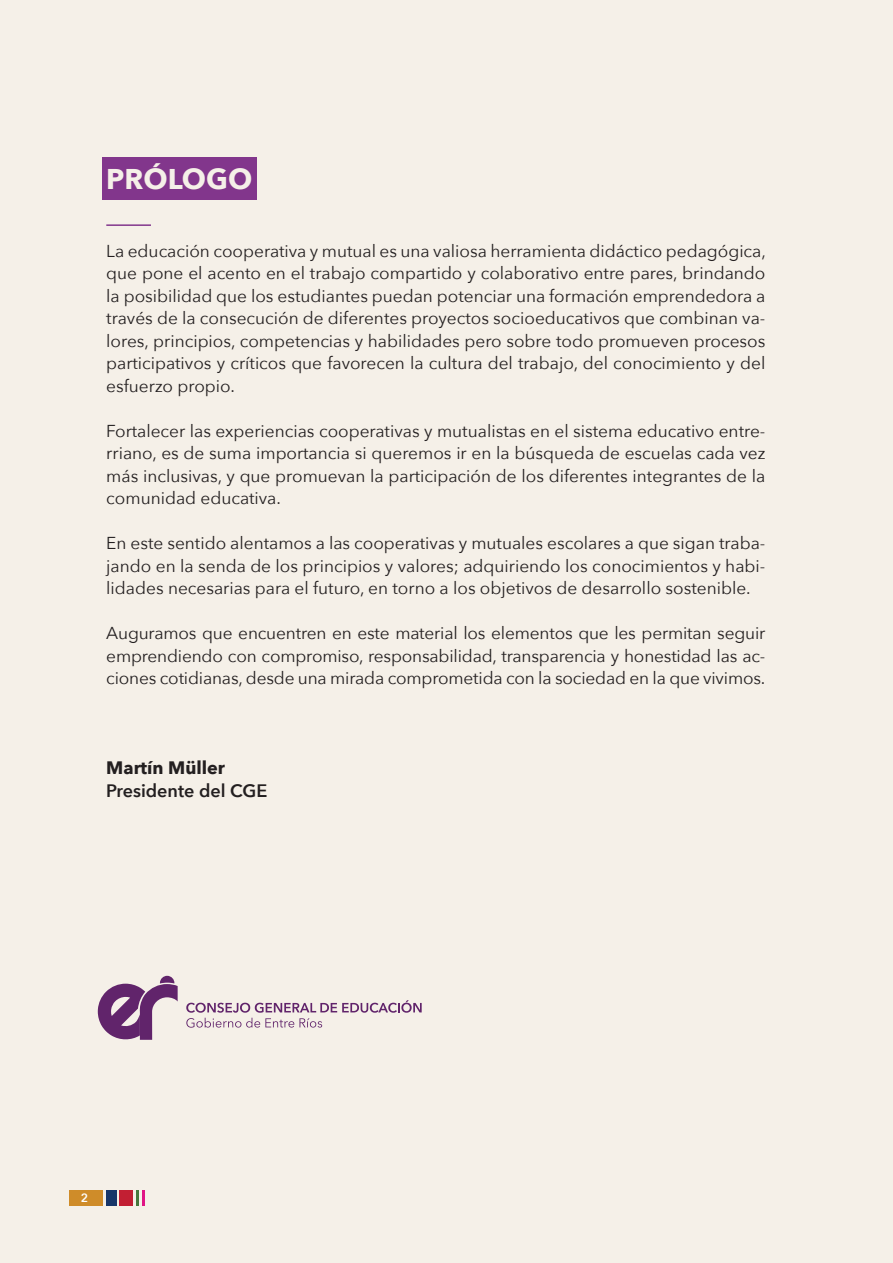
<style>
.page{position:relative;width:893px;height:1263px;background:#f5f0e8}
.page>*{position:absolute;margin:0;border:0;box-sizing:border-box;transform-origin:0 0}
.t1{font:700 28.5px "Avenir Next";color:#f5f0e8}
.t2{font:600 18px "Avenir Next";color:#231f20}
.t3{font:700 18px "Avenir Next";color:#231f20}
.t4{font:17.25px/22.5px "Avenir Next";color:#231f20;text-align:justify}
.t5{font:600 12px "Avenir Next";color:#fff}
</style>
<div class="page">
<div style="left:70px;top:1190px;width:33px;height:15px;background:#cf8c29"></div>
<div style="left:106px;top:1190px;width:10px;height:15px;background:#173669"></div>
<div style="left:120px;top:1190px;width:13px;height:15px;background:#c21f33"></div>
<hr style="left:136px;top:1190px;width:3px;height:15px;background:#47783d">
<hr style="left:142px;top:1190px;width:3px;height:15px;background:#e01485">
<div style="left:102px;top:157px;width:154px;height:43px;background:#82368c"></div>
<hr style="left:106px;top:224px;width:45px;height:2px;background:#82368c">
<svg style="left:98px;top:976px;width:80px;height:64px"></svg>
<svg style="left:186px;top:1000px;width:236px;height:28px"></svg>
<p class="t1" style="left:106px;top:162px;width:147px">PRÓLOGO</p>
<p class="t4" style="left:106px;top:239px;width:661px">La educación cooperativa y mutual es una valiosa herramienta didáctico pedagógica, que pone el acento en el trabajo compartido y colaborativo entre pares, brindando la posibilidad que los estudiantes puedan potenciar una formación emprendedora a través de la consecución de diferentes proyectos socioeducativos que combinan va&shy;lores, principios, competencias y habilidades pero sobre todo promueven procesos participativos y críticos que favorecen la cultura del trabajo, del conocimiento y del esfuerzo propio.</p>
<p class="t4" style="left:106px;top:419px;width:661px">Fortalecer las experiencias cooperativas y mutualistas en el sistema educativo entre&shy;rriano, es de suma importancia si queremos ir en la búsqueda de escuelas cada vez más inclusivas, y que promuevan la participación de los diferentes integrantes de la comunidad educativa.</p>
<p class="t4" style="left:106px;top:532px;width:661px">En este sentido alentamos a las cooperativas y mutuales escolares a que sigan traba&shy;jando en la senda de los principios y valores; adquiriendo los conocimientos y habi&shy;lidades necesarias para el futuro, en torno a los objetivos de desarrollo sostenible.</p>
<p class="t4" style="left:106px;top:622px;width:661px">Auguramos que encuentren en este material los elementos que les permitan seguir emprendiendo con compromiso, responsabilidad, transparencia y honestidad las ac&shy;ciones cotidianas, desde una mirada comprometida con la sociedad en la que vivimos.</p>
<p class="t3" style="left:106px;top:757px;width:120px">Martín Müller</p>
<p class="t2" style="left:106px;top:779px;width:163px">Presidente del CGE</p>
<p class="t5" style="left:81px;top:1190px;width:9px">2</p>
</div>
